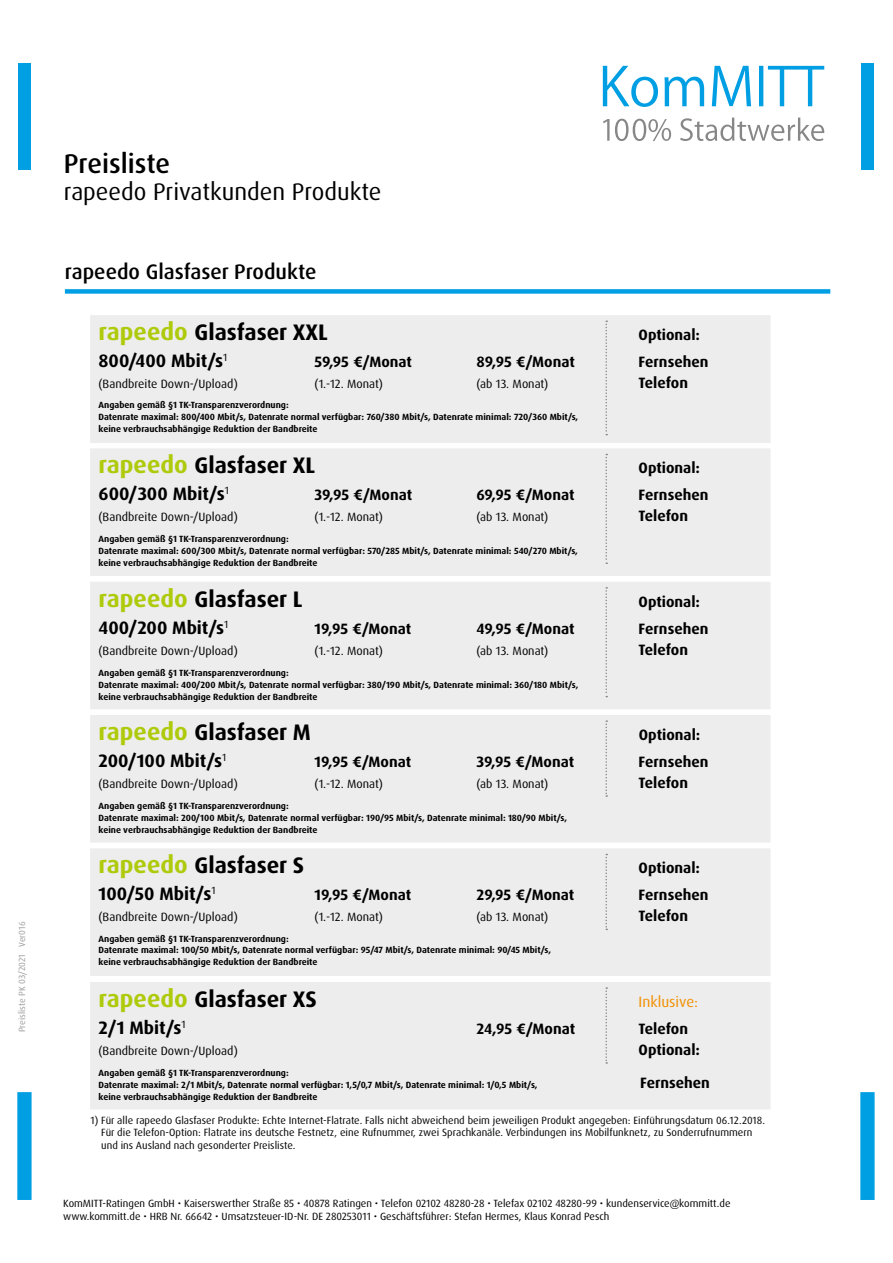
<style>
.page{position:relative;width:893px;height:1263px;background:#fff}
.page>*{position:absolute;margin:0;border:0;box-sizing:border-box;transform-origin:0 0}
.t1{font:500 27px "Dax OT";color:#000}
.t2{font:24px "Dax OT";color:#000}
.t3{font:700 22.5px "Dax OT";color:#000}
.t4{font:500 21px "Dax OT";color:#000}
.t5{font:700 18px "Dax OT";color:#000}
.t6{font:700 15px "Dax OT";color:#000}
.t7{font:15px "Dax OT";color:#f18f00}
.t8{font:12px "Dax OT";color:#000}
.t9{font:10.5px/12.6px "Dax OT";color:#020304}
.t10{font:10.5px/12.6px "Dax OT";color:#000}
.t11{font:700 9px/12px "Dax OT";color:#000}
.t12{font:9px "Dax OT";color:#9d9d9c}
.s1{font-size:24px;color:#afca0b}
</style>
<div class="page">
<div style="left:18px;top:64px;width:13px;height:106px;background:#009fe3"></div>
<div style="left:861px;top:64px;width:13px;height:106px;background:#009fe3"></div>
<div style="left:17px;top:1092px;width:15px;height:108px;background:#009fe3;border:2px solid #009fe3"></div>
<div style="left:860px;top:1092px;width:15px;height:108px;background:#009fe3;border:2px solid #009fe3"></div>
<div style="left:65px;top:289px;width:765px;height:5px;background:#009fe3"></div>
<div style="left:90px;top:315px;width:680px;height:128px;background:#ededed"></div>
<svg style="left:605px;top:321px;width:2px;height:114px"></svg>
<div style="left:90px;top:448px;width:680px;height:128px;background:#ededed"></div>
<svg style="left:605px;top:454px;width:2px;height:110px"></svg>
<div style="left:90px;top:582px;width:680px;height:127px;background:#ededed"></div>
<svg style="left:605px;top:587px;width:2px;height:110px"></svg>
<div style="left:90px;top:715px;width:680px;height:127px;background:#ededed"></div>
<svg style="left:605px;top:720px;width:2px;height:77px"></svg>
<div style="left:90px;top:848px;width:680px;height:128px;background:#ededed"></div>
<svg style="left:605px;top:854px;width:2px;height:76px"></svg>
<div style="left:90px;top:982px;width:680px;height:127px;background:#ededed"></div>
<svg style="left:605px;top:987px;width:2px;height:77px"></svg>
<svg style="left:603px;top:66px;width:221px;height:41px"></svg>
<svg style="left:603px;top:119px;width:6px;height:22px"></svg>
<svg style="left:615px;top:119px;width:56px;height:22px"></svg>
<svg style="left:680px;top:118px;width:144px;height:23px"></svg>
<p class="t12" style="left:16px;top:1032px;width:112px;rotate:-90deg">Preisliste PK 03/2021 Ver016</p>
<h1 class="t1" style="left:64px;top:147px;width:108px">Preisliste</h1>
<h2 class="t2" style="left:64px;top:177px;width:319px">rapeedo Privatkunden Produkte</h2>
<h3 class="t4" style="left:65px;top:259px;width:253px">rapeedo Glasfaser Produkte</h3>
<h3 class="t3" style="left:99px;top:318px;width:231px"><span class="s1">rapeedo</span> Glasfaser XXL</h3>
<h3 class="t6" style="left:639px;top:325px;width:63px">Optional:</h3>
<h3 class="t5" style="left:99px;top:349px;width:130px">800/400 Mbit/s<sup>1</sup></h3>
<h3 class="t6" style="left:315px;top:352px;width:99px">59,95 €/Monat</h3>
<h3 class="t6" style="left:477px;top:352px;width:100px">89,95 €/Monat</h3>
<h3 class="t6" style="left:639px;top:352px;width:71px">Fernsehen</h3>
<h3 class="t8" style="left:99px;top:376px;width:141px">(Bandbreite Down-/Upload)</h3>
<h3 class="t8" style="left:315px;top:376px;width:70px">(1.-12. Monat)</h3>
<h3 class="t8" style="left:477px;top:376px;width:73px">(ab 13. Monat)</h3>
<h3 class="t6" style="left:639px;top:373px;width:51px">Telefon</h3>
<p class="t11" style="left:99px;top:398px;width:481px">Angaben gemäß §1 TK-Transparenzverordnung:<br>Datenrate maximal: 800/400 Mbit/s, Datenrate normal verfügbar: 760/380 Mbit/s, Datenrate minimal: 720/360 Mbit/s, keine verbrauchsabhängige Reduktion der Bandbreite</p>
<h3 class="t3" style="left:99px;top:451px;width:218px"><span class="s1">rapeedo</span> Glasfaser XL</h3>
<h3 class="t6" style="left:639px;top:458px;width:63px">Optional:</h3>
<h3 class="t5" style="left:99px;top:482px;width:132px">600/300 Mbit/s<sup>1</sup></h3>
<h3 class="t6" style="left:315px;top:485px;width:99px">39,95 €/Monat</h3>
<h3 class="t6" style="left:477px;top:485px;width:99px">69,95 €/Monat</h3>
<h3 class="t6" style="left:639px;top:485px;width:71px">Fernsehen</h3>
<h3 class="t8" style="left:99px;top:509px;width:141px">(Bandbreite Down-/Upload)</h3>
<h3 class="t8" style="left:315px;top:509px;width:70px">(1.-12. Monat)</h3>
<h3 class="t8" style="left:477px;top:509px;width:73px">(ab 13. Monat)</h3>
<h3 class="t6" style="left:639px;top:506px;width:51px">Telefon</h3>
<p class="t11" style="left:99px;top:533px;width:481px">Angaben gemäß §1 TK-Transparenzverordnung:<br>Datenrate maximal: 600/300 Mbit/s, Datenrate normal verfügbar: 570/285 Mbit/s, Datenrate minimal: 540/270 Mbit/s, keine verbrauchsabhängige Reduktion der Bandbreite</p>
<h3 class="t3" style="left:99px;top:584px;width:205px"><span class="s1">rapeedo</span> Glasfaser L</h3>
<h3 class="t6" style="left:639px;top:592px;width:63px">Optional:</h3>
<h3 class="t5" style="left:99px;top:616px;width:131px">400/200 Mbit/s<sup>1</sup></h3>
<h3 class="t6" style="left:315px;top:619px;width:98px">19,95 €/Monat</h3>
<h3 class="t6" style="left:477px;top:619px;width:99px">49,95 €/Monat</h3>
<h3 class="t6" style="left:639px;top:619px;width:71px">Fernsehen</h3>
<h3 class="t8" style="left:99px;top:643px;width:141px">(Bandbreite Down-/Upload)</h3>
<h3 class="t8" style="left:315px;top:643px;width:70px">(1.-12. Monat)</h3>
<h3 class="t8" style="left:477px;top:643px;width:73px">(ab 13. Monat)</h3>
<h3 class="t6" style="left:639px;top:640px;width:51px">Telefon</h3>
<p class="t11" style="left:99px;top:666px;width:481px">Angaben gemäß §1 TK-Transparenzverordnung:<br>Datenrate maximal: 400/200 Mbit/s, Datenrate normal verfügbar: 380/190 Mbit/s, Datenrate minimal: 360/180 Mbit/s, keine verbrauchsabhängige Reduktion der Bandbreite</p>
<h3 class="t3" style="left:99px;top:718px;width:214px"><span class="s1">rapeedo</span> Glasfaser M</h3>
<h3 class="t6" style="left:639px;top:725px;width:63px">Optional:</h3>
<h3 class="t5" style="left:99px;top:749px;width:129px">200/100 Mbit/s<sup>1</sup></h3>
<h3 class="t6" style="left:315px;top:752px;width:98px">19,95 €/Monat</h3>
<h3 class="t6" style="left:477px;top:752px;width:99px">39,95 €/Monat</h3>
<h3 class="t6" style="left:639px;top:752px;width:71px">Fernsehen</h3>
<h3 class="t8" style="left:99px;top:776px;width:141px">(Bandbreite Down-/Upload)</h3>
<h3 class="t8" style="left:315px;top:776px;width:70px">(1.-12. Monat)</h3>
<h3 class="t8" style="left:477px;top:776px;width:73px">(ab 13. Monat)</h3>
<h3 class="t6" style="left:639px;top:773px;width:51px">Telefon</h3>
<p class="t11" style="left:99px;top:800px;width:470px">Angaben gemäß §1 TK-Transparenzverordnung:<br>Datenrate maximal: 200/100 Mbit/s, Datenrate normal verfügbar: 190/95 Mbit/s, Datenrate minimal: 180/90 Mbit/s, keine verbrauchsabhängige Reduktion der Bandbreite</p>
<h3 class="t3" style="left:99px;top:851px;width:207px"><span class="s1">rapeedo</span> Glasfaser S</h3>
<h3 class="t6" style="left:639px;top:858px;width:63px">Optional:</h3>
<h3 class="t5" style="left:99px;top:882px;width:118px">100/50 Mbit/s<sup>1</sup></h3>
<h3 class="t6" style="left:315px;top:885px;width:98px">19,95 €/Monat</h3>
<h3 class="t6" style="left:477px;top:885px;width:99px">29,95 €/Monat</h3>
<h3 class="t6" style="left:639px;top:885px;width:71px">Fernsehen</h3>
<h3 class="t8" style="left:99px;top:909px;width:141px">(Bandbreite Down-/Upload)</h3>
<h3 class="t8" style="left:315px;top:909px;width:70px">(1.-12. Monat)</h3>
<h3 class="t8" style="left:477px;top:909px;width:73px">(ab 13. Monat)</h3>
<h3 class="t6" style="left:639px;top:906px;width:51px">Telefon</h3>
<p class="t11" style="left:99px;top:934px;width:454px;line-height:10.8px">Angaben gemäß §1 TK-Transparenzverordnung:<br>Datenrate maximal: 100/50 Mbit/s, Datenrate normal verfügbar: 95/47 Mbit/s, Datenrate minimal: 90/45 Mbit/s,</p>
<p class="t11" style="left:99px;top:956px;width:220px">keine verbrauchsabhängige Reduktion der Bandbreite</p>
<h3 class="t3" style="left:99px;top:984px;width:220px"><span class="s1">rapeedo</span> Glasfaser XS</h3>
<h3 class="t7" style="left:639px;top:992px;width:61px">Inklusive:</h3>
<h3 class="t5" style="left:99px;top:1016px;width:89px">2/1 Mbit/s<sup>1</sup></h3>
<h3 class="t6" style="left:477px;top:1019px;width:100px">24,95 €/Monat</h3>
<h3 class="t6" style="left:639px;top:1019px;width:51px">Telefon</h3>
<h3 class="t8" style="left:99px;top:1043px;width:141px">(Bandbreite Down-/Upload)</h3>
<h3 class="t6" style="left:639px;top:1040px;width:63px">Optional:</h3>
<p class="t11" style="left:99px;top:1067px;width:440px">Angaben gemäß §1 TK-Transparenzverordnung:<br>Datenrate maximal: 2/1 Mbit/s, Datenrate normal verfügbar: 1,5/0,7 Mbit/s, Datenrate minimal: 1/0,5 Mbit/s,</p>
<h3 class="t6" style="left:640px;top:1073px;width:71px">Fernsehen</h3>
<p class="t11" style="left:99px;top:1091px;width:220px">keine verbrauchsabhängige Reduktion der Bandbreite</p>
<p class="t9" style="left:101px;top:1114px;width:665px;text-indent:-11px">1) Für alle rapeedo Glasfaser Produkte: Echte Internet-Flatrate. Falls nicht abweichend beim jeweiligen Produkt angegeben: Einführungsdatum 06.12.2018.<br>Für die Telefon-Option: Flatrate ins deutsche Festnetz, eine Rufnummer, zwei Sprachkanäle. Verbindungen ins Mobilfunknetz, zu Sonderrufnummern und ins Ausland nach gesonderter Preisliste.</p>
<p class="t10" style="left:63px;top:1197px;width:669px">KomMITT-Ratingen GmbH • Kaiserswerther Straße 85 • 40878 Ratingen • Telefon 02102 48280-28 • Telefax 02102 48280-99 • kundenservice@kommitt.de www.kommitt.de • HRB Nr. 66642 • Umsatzsteuer-ID-Nr. DE 280253011 • Geschäftsführer: Stefan Hermes, Klaus Konrad Pesch</p>
</div>
